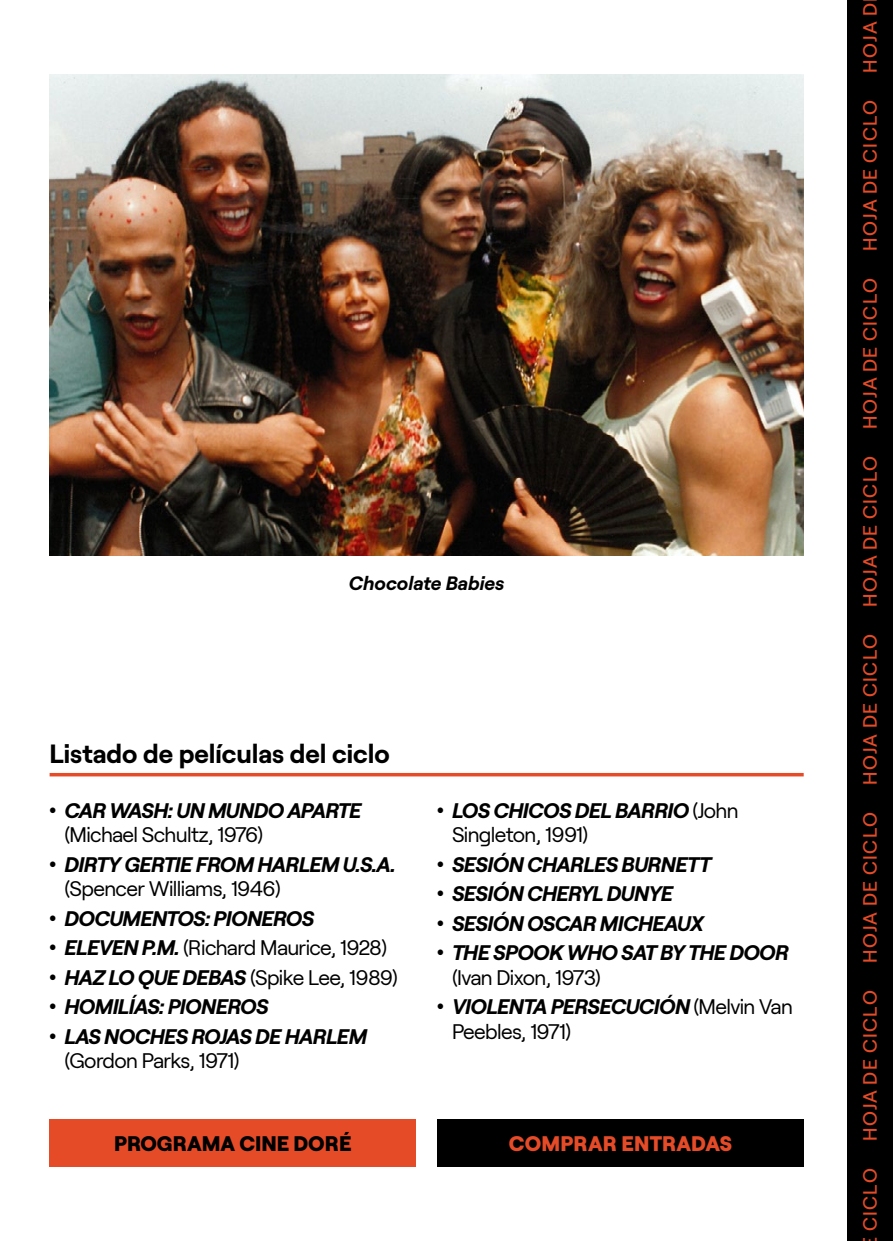
<style>
.page{position:relative;width:893px;height:1241px;background:#fff}
.page>*{position:absolute;margin:0;border:0;box-sizing:border-box;transform-origin:0 0}
.t1{font:700 26.25px "Roobert";color:#000}
.t2{font:21px/24.5px "Roobert";letter-spacing:-.03em;color:#000}
.t3{font:italic 700 21px "Roobert";letter-spacing:-.03em;color:#000}
.t4{font:800 21px "Roobert";color:#000}
.t5{font:800 21px "Roobert";letter-spacing:.01em;color:#e64b28}
.t6{font:500 19.25px "Roobert";letter-spacing:.08em;color:#e64b28}
.t7{font:italic 700 19.25px "Roobert";color:#000}
.s1{font-weight:700;font-style:italic}
</style>
<div class="page">
<div style="left:848px;top:0;width:45px;height:1240px;background:#000"></div>
<img style="left:50px;top:74px;width:754px;height:482px">
<svg style="left:50px;top:772px;width:754px;height:4px;fill:#e64b28"></svg>
<div style="left:437px;top:1119px;width:367px;height:47px;background:#000"></div>
<div style="left:50px;top:1119px;width:366px;height:47px;background:#e64b28"></div>
<p class="t7" style="left:349px;top:568px;width:157px">Chocolate Babies</p>
<p class="t1" style="left:50px;top:733px;width:342px">Listado de películas del ciclo</p>
<p class="t3" style="left:50px;top:793px;width:313px">• CAR WASH: UN MUNDO APARTE</p>
<p class="t2" style="left:64px;top:820px;width:200px">(Michael Schultz, 1976)</p>
<p class="t3" style="left:50px;top:847px;width:348px">• DIRTY GERTIE FROM HARLEM U.S.A.</p>
<p class="t2" style="left:64px;top:874px;width:218px">(Spencer Williams, 1946)</p>
<p class="t3" style="left:50px;top:901px;width:266px">• DOCUMENTOS: PIONEROS</p>
<p class="t2" style="left:50px;top:933px;width:339px"><span class="s1">• ELEVEN P.M.</span> (Richard Maurice, 1928)</p>
<p class="t2" style="left:50px;top:963px;width:350px"><span class="s1">• HAZ LO QUE DEBAS</span> (Spike Lee, 1989)</p>
<p class="t3" style="left:50px;top:990px;width:220px">• HOMILÍAS: PIONEROS</p>
<p class="t3" style="left:50px;top:1019px;width:319px">• LAS NOCHES ROJAS DE HARLEM</p>
<p class="t2" style="left:64px;top:1046px;width:177px">(Gordon Parks, 1971)</p>
<p class="t2" style="left:452px;top:796px;width:288px;text-indent:-15px"><span class="s1">• LOS CHICOS DEL BARRIO</span> (John<br>Singleton, 1991)</p>
<p class="t3" style="left:437px;top:847px;width:276px">• SESIÓN CHARLES BURNETT</p>
<p class="t3" style="left:437px;top:877px;width:237px">• SESIÓN CHERYL DUNYE</p>
<p class="t3" style="left:437px;top:906px;width:268px">• SESIÓN OSCAR MICHEAUX</p>
<p class="t3" style="left:437px;top:936px;width:353px">• THE SPOOK WHO SAT BY THE DOOR</p>
<p class="t2" style="left:452px;top:963px;width:150px">(Ivan Dixon, 1973)</p>
<p class="t2" style="left:452px;top:992px;width:342px;text-indent:-15px"><span class="s1">• VIOLENTA PERSECUCIÓN</span> (Melvin Van<br>Peebles, 1971)</p>
<p class="t4" style="left:114px;top:1127px;width:239px">PROGRAMA CINE DORÉ</p>
<p class="t5" style="left:509px;top:1127px;width:225px">COMPRAR ENTRADAS</p>
<p class="t6" style="left:855px;top:73px;width:71px;rotate:-90deg">HOJA D</p>
<p class="t6" style="left:855px;top:250px;width:152px;rotate:-90deg">HOJA DE CICLO</p>
<p class="t6" style="left:855px;top:428px;width:152px;rotate:-90deg">HOJA DE CICLO</p>
<p class="t6" style="left:855px;top:606px;width:152px;rotate:-90deg">HOJA DE CICLO</p>
<p class="t6" style="left:855px;top:784px;width:152px;rotate:-90deg">HOJA DE CICLO</p>
<p class="t6" style="left:855px;top:962px;width:152px;rotate:-90deg">HOJA DE CICLO</p>
<p class="t6" style="left:855px;top:1140px;width:152px;rotate:-90deg">HOJA DE CICLO</p>
<p class="t6" style="left:855px;top:1231px;width:65px;rotate:-90deg">CICLO</p>
</div>
